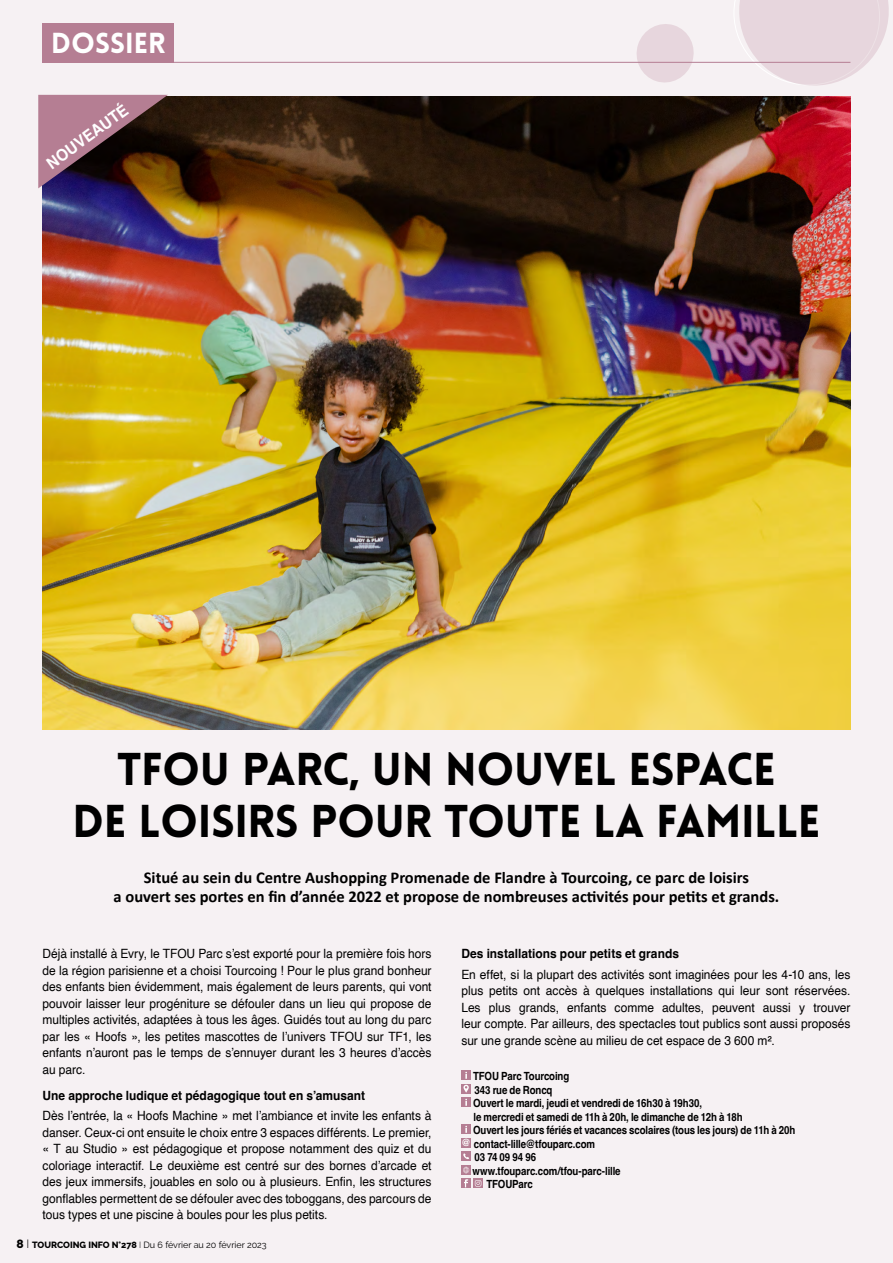
<style>
.page{position:relative;width:893px;height:1263px;background:#f6f1f3}
.page>*{position:absolute;margin:0;border:0;box-sizing:border-box;transform-origin:0 0}
.t1{font:900 45px/52.5px "Lovelo";letter-spacing:-.01em;color:#000;text-align:center}
.t2{font:900 28.35px "Lovelo";color:#fff}
.t3{font:700 16.5px/19.8px "Calibri";color:#000;text-align:center}
.t4{font:700 16.2px "Helvetica";color:#fff;scale:.95 1}
.t5{font:12.75px/16.5px "Helvetica";color:#000;text-align:justify;scale:.94 1}
.t6{font:700 12.75px "Helvetica";letter-spacing:.005em;color:#000;scale:.94 1}
.t7{font:700 11.25px "Helvetica";letter-spacing:-.01em;color:#000;scale:.86 1}
.t8{font:9px "Raleway";color:#000}
.s1{font-weight:800;font-size:12px}
.s2{font-weight:300;font-size:12px}
.s3{font-weight:800}
.s4{font-weight:300}
.s5{font-family:"Century Gothic";font-size:9.75px;color:#fff}
</style>
<div class="page">
<svg style="left:724px;top:0;width:165px;height:86px"></svg>
<svg style="left:633px;top:24px;width:64px;height:59px"></svg>
<div style="left:43px;top:24px;width:131px;height:39px;background:#b57e93"></div>
<hr style="left:168px;top:62px;width:682px;height:1px;background:#b57e93">
<div style="left:461px;top:1070px;width:10px;height:10px;background:#b57e93"></div>
<svg style="left:465px;top:1072px;width:2px;height:7px"></svg>
<div style="left:461px;top:1084px;width:10px;height:9px;background:#b57e93"></div>
<svg style="left:463px;top:1085px;width:6px;height:8px"></svg>
<div style="left:461px;top:1097px;width:10px;height:10px;background:#b57e93"></div>
<svg style="left:465px;top:1099px;width:2px;height:7px"></svg>
<div style="left:461px;top:1124px;width:10px;height:10px;background:#b57e93"></div>
<svg style="left:465px;top:1126px;width:2px;height:7px"></svg>
<div style="left:461px;top:1138px;width:10px;height:9px;background:#b57e93"></div>
<div style="left:461px;top:1151px;width:10px;height:10px;background:#b57e93"></div>
<svg style="left:463px;top:1153px;width:6px;height:6px"></svg>
<svg style="left:461px;top:1165px;width:9px;height:9px"></svg>
<svg style="left:463px;top:1167px;width:6px;height:6px"></svg>
<div style="left:461px;top:1178px;width:10px;height:10px;background:#b57e93"></div>
<svg style="left:464px;top:1179px;width:4px;height:8px"></svg>
<svg style="left:473px;top:1178px;width:10px;height:10px"></svg>
<svg style="left:475px;top:1180px;width:6px;height:6px"></svg>
<img style="left:43px;top:97px;width:807px;height:632px">
<svg style="left:38px;top:95px;width:130px;height:93px"></svg>
<h2 class="t2" style="left:51px;top:26px;width:116px">DOSSIER</h2>
<p class="t4" style="left:43px;top:157px;width:103px;rotate:-36deg">NOUVEAUTÉ</p>
<h1 class="t1" style="left:73px;top:743px;width:749px">TFOU PARC, UN NOUVEL ESPACE<br>DE LOISIRS POUR TOUTE LA FAMILLE</h1>
<p class="t3" style="left:114px;top:867px;width:667px">Situé au sein du Centre Aushopping Promenade de Flandre à Tourcoing, ce parc de loisirs<br>a ouvert ses portes en fin d’année 2022 et propose de nombreuses activités pour petits et grands.</p>
<p class="t5" style="left:43px;top:946px;width:415px">Déjà installé à Evry, le TFOU Parc s’est exporté pour la première fois hors de la région parisienne et a choisi Tourcoing ! Pour le plus grand bonheur des enfants bien évidemment, mais également de leurs parents, qui vont pouvoir laisser leur progéniture se défouler dans un lieu qui propose de multiples activités, adaptées à tous les âges. Guidés tout au long du parc par les « Hoofs », les petites mascottes de l’univers TFOU sur TF1, les enfants n’auront pas le temps de s’ennuyer durant les 3 heures d’accès au parc.</p>
<p class="t6" style="left:43px;top:1087px;width:345px">Une approche ludique et pédagogique tout en s’amusant</p>
<p class="t5" style="left:43px;top:1108px;width:415px">Dès l’entrée, la « Hoofs Machine » met l’ambiance et invite les enfants à danser. Ceux-ci ont ensuite le choix entre 3 espaces différents. Le premier, « T au Studio » est pédagogique et propose notamment des quiz et du coloriage interactif. Le deuxième est centré sur des bornes d’arcade et des jeux immersifs, jouables en solo ou à plusieurs. Enfin, les structures gonflables permettent de se défouler avec des toboggans, des parcours de tous types et une piscine à boules pour les plus petits.</p>
<p class="t8" style="left:17px;top:1239px;width:252px"><span class="s1">8</span> <span class="s2">I</span> <span class="s3">TOURCOING INFO N°278</span> <span class="s4">I</span> Du 6 février au 20 février 2023</p>
<p class="t6" style="left:461px;top:946px;width:233px">Des installations pour petits et grands</p>
<p class="t5" style="left:461px;top:966px;width:415px">En effet, si la plupart des activités sont imaginées pour les 4-10 ans, les plus petits ont accès à quelques installations qui leur sont réservées.<br>Les plus grands, enfants comme adultes, peuvent aussi y trouver leur compte. Par ailleurs, des spectacles tout publics sont aussi proposés sur une grande scène au milieu de cet espace de 3 600 m².</p>
<p class="t7" style="left:473px;top:1069px;width:113px">TFOU Parc Tourcoing</p>
<p class="t7" style="left:474px;top:1083px;width:92px">343 rue de Roncq</p>
<p class="t7" style="left:473px;top:1096px;width:268px">Ouvert le mardi, jeudi et vendredi de 16h30 à 19h30,</p>
<p class="t7" style="left:473px;top:1110px;width:314px">le mercredi et samedi de 11h à 20h, le dimanche de 12h à 18h</p>
<p class="t7" style="left:473px;top:1123px;width:376px">Ouvert les jours fériés et vacances scolaires (tous les jours) de 11h à 20h</p>
<p class="t7" style="left:463px;top:1137px;width:155px"><span class="s5">@</span> contact-lille@tfouparc.com</p>
<p class="t7" style="left:474px;top:1150px;width:73px">03 74 09 94 96</p>
<p class="t7" style="left:473px;top:1164px;width:174px">www.tfouparc.com/tfou-parc-lille</p>
<p class="t7" style="left:486px;top:1177px;width:55px">TFOUParc</p>
</div>
